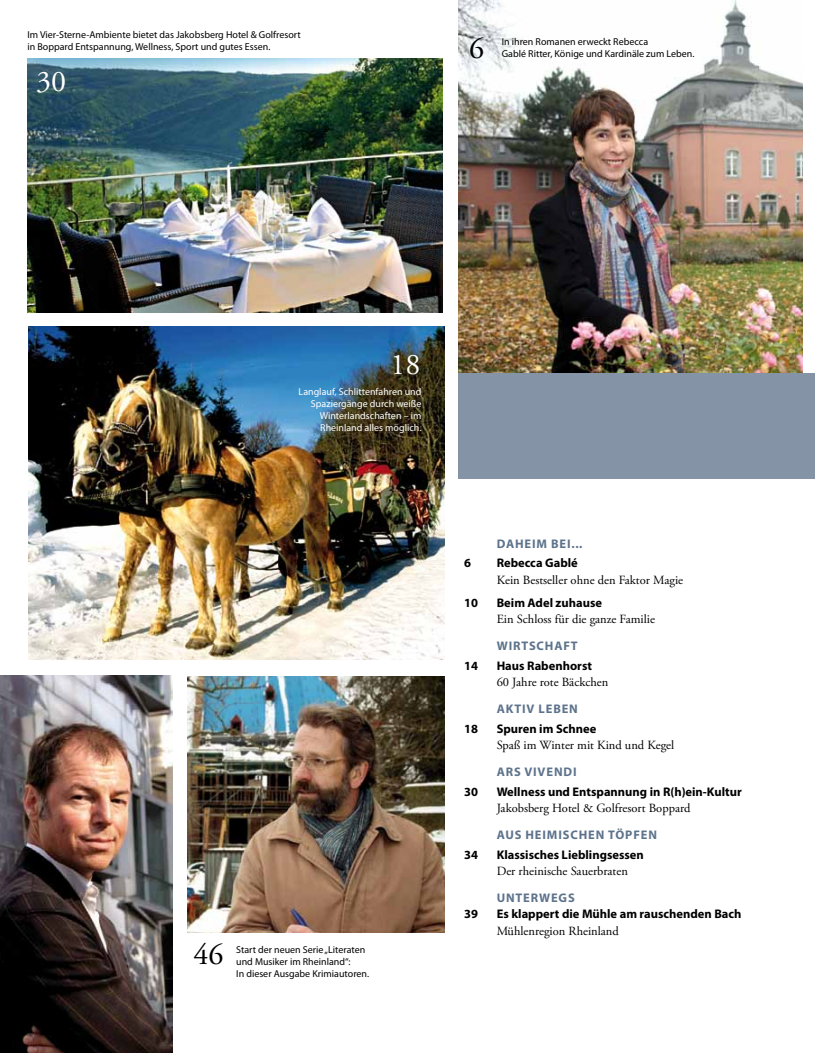
<style>
.page{position:relative;width:815px;height:1053px;background:#fff}
.page>*{position:absolute;margin:0;border:0;box-sizing:border-box;transform-origin:0 0}
.t1{font:30px "Adobe Garamond Pro";color:#fff}
.t2{font:30px "Adobe Garamond Pro";color:#000}
.t3{font:12.5px "Adobe Garamond Pro";color:#000}
.t4{font:700 12.5px "Myriad Pro";color:#000}
.t5{font:700 12.5px "Myriad Pro";letter-spacing:.07em;color:#5d738b}
.t6{font:10px/12px "Myriad Pro";color:#000}
.t7{font:10px/12px "Myriad Pro";color:#fff;text-align:right}
</style>
<div class="page">
<img style="left:459px;top:0;width:344px;height:373px">
<img style="left:27px;top:58px;width:416px;height:254px">
<div style="left:459px;top:373px;width:356px;height:106px;background:#8593a6"></div>
<img style="left:28px;top:327px;width:416px;height:332px">
<img style="left:0;top:675px;width:172px;height:377px">
<img style="left:188px;top:676px;width:256px;height:256px">
<p class="t6" style="left:27px;top:29px;width:275px">Im Vier-Sterne-Ambiente bietet das Jakobsberg Hotel &amp; Golfresort in Boppard Entspannung, Wellness, Sport und gutes Essen.</p>
<h1 class="t1" style="left:36px;top:63px;width:32px">30</h1>
<h1 class="t2" style="left:469px;top:30px;width:16px">6</h1>
<p class="t6" style="left:502px;top:36px;width:194px">In ihren Romanen erweckt Rebecca<br>Gablé Ritter, Könige und Kardinäle zum Leben.</p>
<h1 class="t1" style="left:390px;top:347px;width:31px">18</h1>
<p class="t7" style="left:299px;top:386px;width:124px">Langlauf, Schlittenfahren und<br>Spaziergänge durch weiße<br>Winterlandschaften – im<br>Rheinland alles möglich.</p>
<h1 class="t2" style="left:193px;top:936px;width:31px">46</h1>
<p class="t6" style="left:236px;top:943px;width:134px">Start der neuen Serie „Literaten und Musiker im Rheinland“:<br>In dieser Ausgabe Krimiautoren.</p>
<p class="t5" style="left:464px;top:535px;width:22px">D</p>
<p class="t5" style="left:506px;top:535px;width:78px">aheim bei...</p>
<p class="t4" style="left:464px;top:555px;width:25px">6 R</p>
<p class="t4" style="left:504px;top:555px;width:75px">ebecca Gablé</p>
<p class="t3" style="left:497px;top:572px;width:188px">Kein Bestseller ohne den Faktor Magie</p>
<p class="t4" style="left:464px;top:594px;width:139px">10 Beim Adel zuhause</p>
<p class="t3" style="left:497px;top:612px;width:160px">Ein Schloss für die ganze Familie</p>
<p class="t5" style="left:497px;top:638px;width:83px">Wirtschaft</p>
<p class="t4" style="left:464px;top:657px;width:129px">14 Haus Rabenhorst</p>
<p class="t3" style="left:497px;top:674px;width:113px">60 Jahre rote Bäckchen</p>
<p class="t5" style="left:464px;top:700px;width:22px">A</p>
<p class="t5" style="left:506px;top:700px;width:74px">ktiv leben</p>
<p class="t4" style="left:464px;top:720px;width:134px">18 Spuren im Schnee</p>
<p class="t3" style="left:497px;top:737px;width:179px">Spaß im Winter mit Kind und Kegel</p>
<p class="t5" style="left:464px;top:763px;width:22px">A</p>
<p class="t5" style="left:506px;top:763px;width:72px">rs ViVendi</p>
<p class="t4" style="left:464px;top:783px;width:15px">30</p>
<p class="t4" style="left:497px;top:783px;width:247px">Wellness und Entspannung in R(h)ein-Kultur</p>
<p class="t3" style="left:497px;top:800px;width:195px">Jakobsberg Hotel &amp; Golfresort Boppard</p>
<p class="t5" style="left:464px;top:826px;width:22px">A</p>
<p class="t5" style="left:505px;top:826px;width:153px">us heimischen Töpfen</p>
<p class="t4" style="left:464px;top:846px;width:181px">34 Klassisches Lieblingsessen</p>
<p class="t3" style="left:497px;top:863px;width:133px">Der rheinische Sauerbraten</p>
<p class="t5" style="left:464px;top:889px;width:22px">U</p>
<p class="t5" style="left:506px;top:889px;width:70px">nterwegs</p>
<p class="t4" style="left:464px;top:905px;width:279px">39 Es klappert die Mühle am rauschenden Bach</p>
<p class="t3" style="left:497px;top:923px;width:124px">Mühlenregion Rheinland</p>
</div>
